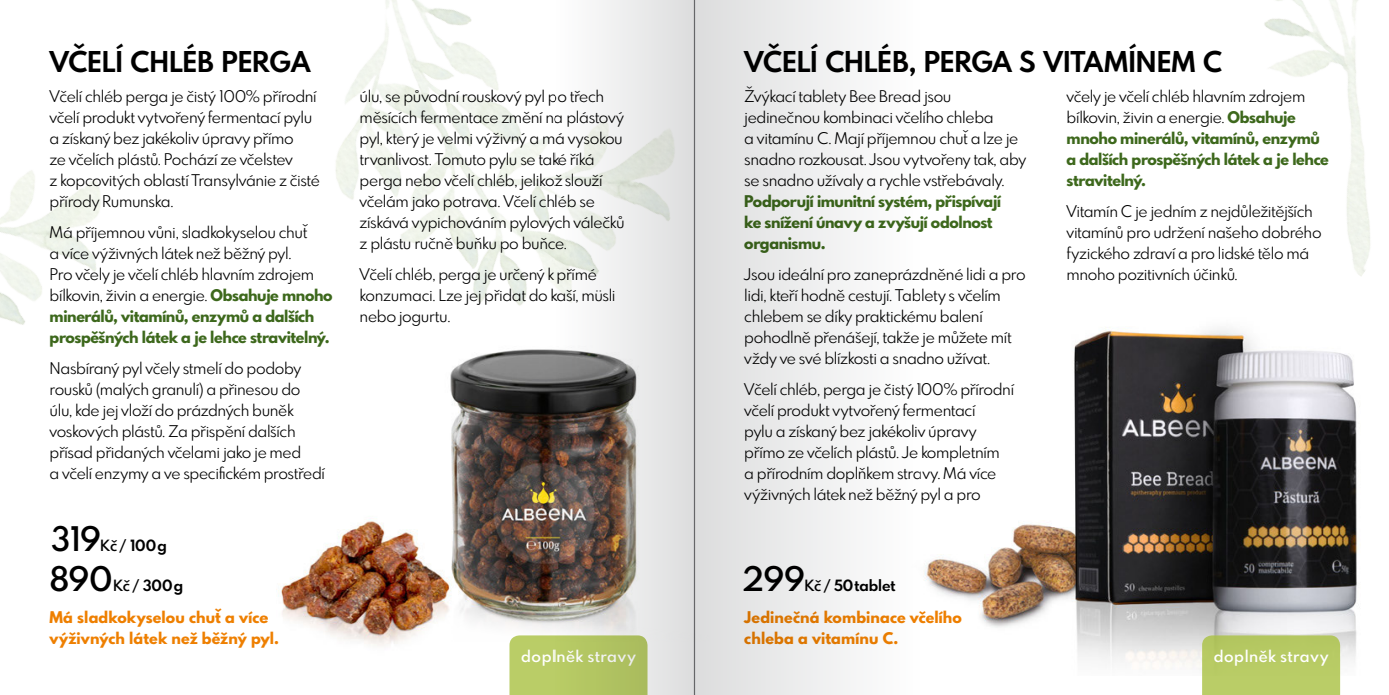
<style>
.page{position:relative;width:1389px;height:695px;background:#fff}
.page>*{position:absolute;margin:0;border:0;box-sizing:border-box;transform-origin:0 0}
.t1{font:700 28px "Spartan MB";letter-spacing:-.01em;color:#000}
.t2{font:15.75px/21px "Spartan MB";letter-spacing:-.025em;color:#000}
.t3{font:800 15.75px/21px "Spartan MB";letter-spacing:-.02em;color:#3d681c}
.t4{font:800 15.75px/21px "Spartan MB";letter-spacing:.01em;color:#ee7f00}
.t5{font:600 15.75px "Spartan MB";letter-spacing:.035em;color:#fff}
.t6{font:700 15.22px "Spartan MB";color:#000}
.s1{font-weight:800;color:#3d681c}
.s2{font-weight:600;font-size:33.07px}
.s3{font-weight:600}
.s4{font-weight:400;color:#000}
</style>
<div class="page">
<img style="left:335px;top:0;width:221px;height:305px">
<img style="left:0;top:170px;width:101px;height:155px">
<img style="left:1264px;top:0;width:106px;height:261px">
<img style="left:450px;top:305px;width:106px;height:326px">
<img style="left:1074px;top:261px;width:292px;height:414px">
<div style="left:1202px;top:635px;width:138px;height:59px;background:#b8cb65"></div>
<div style="left:509px;top:635px;width:47px;height:59px;background:#bacd67"></div>
<img style="left:276px;top:482px;width:188px;height:164px">
<img style="left:924px;top:481px;width:152px;height:194px">
<div style="left:694px;top:0;width:225px;height:694px;background:linear-gradient(to right,#dcdddd,#fff)"></div>
<svg style="left:556px;top:0;width:138px;height:694px"></svg>
<h1 class="t1" style="left:50px;top:42px;width:262px">VČELÍ CHLÉB PERGA</h1>
<p class="t2" style="left:50px;top:85px;width:272px">Včelí chléb perga je čistý 100% přírodní včelí produkt vytvořený fermentací pylu a získaný bez jakékoliv úpravy přímo<br>ze včelích plástů. Pochází ze včelstev<br>z kopcovitých oblastí Transylvánie z čisté přírody Rumunska.</p>
<p class="t2" style="left:50px;top:221px;width:285px">Má příjemnou vůni, sladkokyselou chuť<br>a více výživných látek než běžný pyl.<br>Pro včely je včelí chléb hlavním zdrojem bílkovin, živin a energie. <span class="s1">Obsahuje mnoho minerálů, vitamínů, enzymů a dalších prospěšných látek a je lehce stravitelný.</span></p>
<p class="t2" style="left:50px;top:357px;width:277px">Nasbíraný pyl včely stmelí do podoby rousků (malých granulí) a přinesou do úlu, kde jej vloží do prázdných buněk voskových plástů. Za přispění dalších přísad přidaných včelami jako je med<br>a včelí enzymy a ve specifickém prostředí</p>
<p class="t6" style="left:51px;top:535px;width:117px"><span class="s2">319</span><span class="s3">Kč /</span> 100G</p>
<p class="t6" style="left:49px;top:575px;width:135px"><span class="s2">890</span><span class="s3">Kč /</span> 300G</p>
<p class="t4" style="left:49px;top:605px;width:231px">Má sladkokyselou chuť a více výživných látek než běžný pyl.</p>
<p class="t2" style="left:360px;top:86px;width:267px">úlu, se původní rouskový pyl po třech měsících fermentace změní na plástový pyl, který je velmi výživný a má vysokou trvanlivost. Tomuto pylu se také říká perga nebo včelí chléb, jelikož slouží včelám jako potrava. Včelí chléb se získává vypichováním pylových válečků z plástu ručně buňku po buňce.</p>
<p class="t2" style="left:360px;top:263px;width:258px">Včelí chléb, perga je určený k přímé konzumaci. Lze jej přidat do kaší, müsli nebo jogurtu.</p>
<p class="t5" style="left:521px;top:645px;width:116px">doplněk stravy</p>
<h1 class="t1" style="left:744px;top:42px;width:478px">VČELÍ CHLÉB, PERG A SVITAMÍNEM C</h1>
<p class="t2" style="left:744px;top:86px;width:283px">Žvýkací tablety Bee Bread jsou jedinečnou kombinaci včelího chleba<br>a vitamínu C. Mají příjemnou chuť a lze je snadno rozkousat. Jsou vytvořeny tak, aby se snadno užívaly a rychle vstřebávaly.</p>
<p class="t3" style="left:744px;top:190px;width:259px">Podporují imunitní systém, přispívají ke snížení únavy a zvyšují odolnost organismu.</p>
<p class="t2" style="left:744px;top:263px;width:283px">Jsou ideální pro zaneprázdněné lidi a pro lidi, kteří hodně cestují. Tablety s včelím chlebem se díky praktickému balení pohodlně přenášejí, takže je můžete mít vždy ve své blízkosti a snadno užívat.</p>
<p class="t2" style="left:744px;top:378px;width:271px">Včelí chléb, perga je čistý 100% přírodní včelí produkt vytvořený fermentací<br>pylu a získaný bez jakékoliv úpravy přímo ze včelích plástů. Je kompletním<br>a přírodním doplňkem stravy. Má více výživných látek než běžný pyl a pro</p>
<p class="t6" style="left:742px;top:574px;width:155px"><span class="s2">299</span><span class="s3">Kč /</span> 50TABLET</p>
<p class="t4" style="left:744px;top:605px;width:219px">Jedinečná kombinace včelího chleba a vitamínu C.</p>
<p class="t3" style="left:1067px;top:84px;width:264px"><span class="s4">včely je včelí chléb hlavním zdrojem bílkovin, živin a energie.</span> Obsahuje mnoho minerálů, vitamínů, enzymů a dalších prospěšných látek a je lehce stravitelný.</p>
<p class="t2" style="left:1067px;top:200px;width:257px">Vitamín C je jedním z nejdůležitějších vitamínů pro udržení našeho dobrého fyzického zdraví a pro lidské tělo má mnoho pozitivních účinků.</p>
<p class="t5" style="left:1214px;top:645px;width:116px">doplněk stravy</p>
</div>
